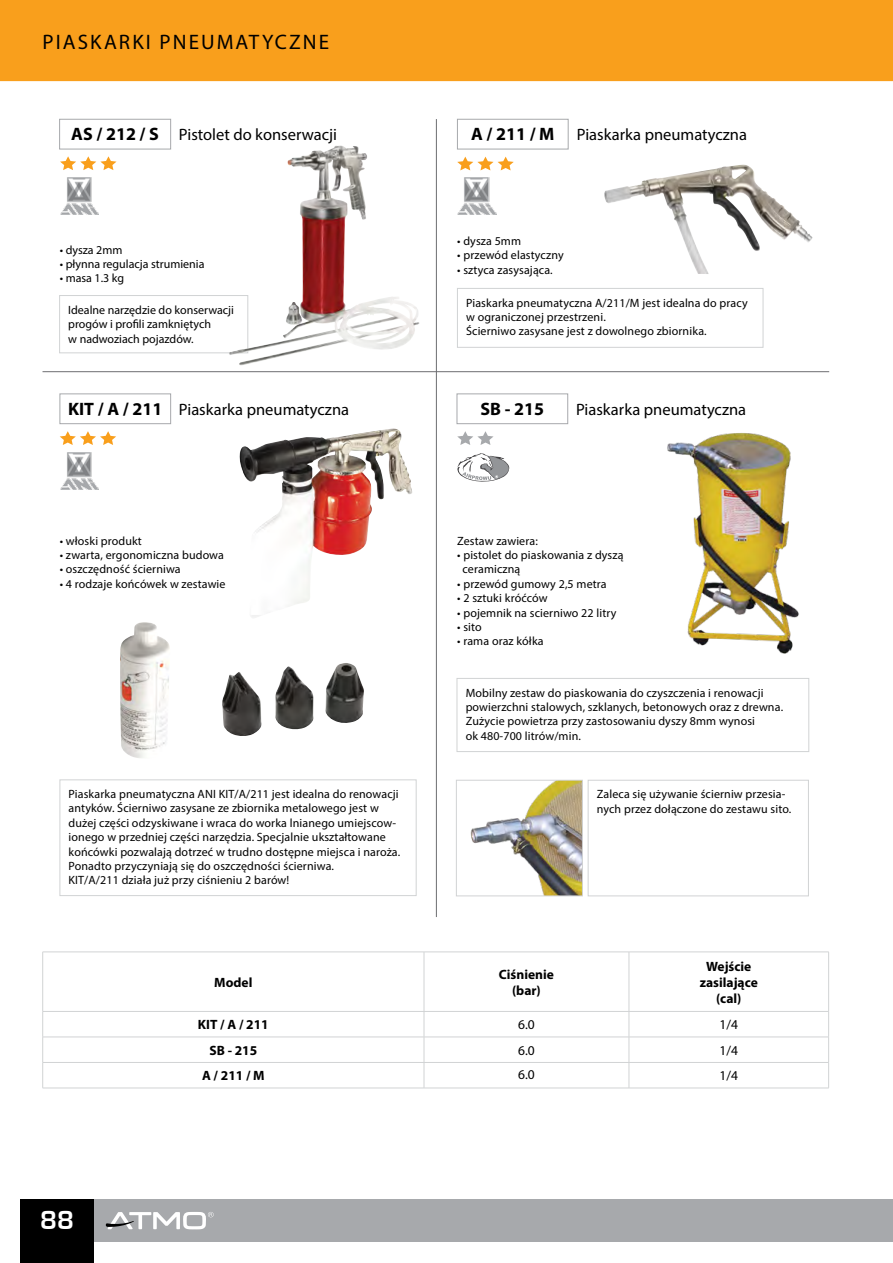
<style>
.page{position:relative;width:893px;height:1263px;background:#fff}
.page>*{position:absolute;margin:0;border:0;box-sizing:border-box;transform-origin:0 0}
.t1{font:700 27px "Eurostile TCE";color:#fff}
.t2{font:21px "Myriad Pro";letter-spacing:.1em;color:#000}
.t3{font:700 18px "Myriad Pro";color:#000}
.t4{font:16.5px "Myriad Pro";color:#000}
.t5{font:700 13.5px/16.2px "Myriad Pro";color:#000;text-align:center}
.t6{font:13.5px "Myriad Pro";color:#000}
.t7{font:12px/14.4px "Myriad Pro";letter-spacing:.01em;color:#000}
.s1{font-weight:700;font-size:18px}
</style>
<div class="page">
<div style="left:20px;top:1199px;width:74px;height:64px;background:#000"></div>
<div style="left:94px;top:1199px;width:799px;height:43px;background:#a7a9ac"></div>
<div style="left:0;top:0;width:893px;height:82px;background:#f99f1c"></div>
<svg style="left:106px;top:1212px;width:108px;height:17px"></svg>
<div style="left:588px;top:780px;width:221px;height:116px;border:1px solid #d1d3d4"></div>
<div style="left:457px;top:678px;width:352px;height:74px;border:1px solid #d1d3d4"></div>
<img style="left:470px;top:782px;width:111px;height:112px">
<div style="left:456px;top:780px;width:127px;height:116px;border:1px solid #d1d3d4"></div>
<img style="left:667px;top:433px;width:132px;height:221px">
<div style="left:457px;top:288px;width:306px;height:59px;border:1px solid #d1d3d4"></div>
<img style="left:239px;top:428px;width:155px;height:190px">
<img style="left:222px;top:663px;width:142px;height:73px">
<img style="left:120px;top:622px;width:50px;height:136px">
<div style="left:60px;top:780px;width:356px;height:116px;border:1px solid #d1d3d4"></div>
<img style="left:604px;top:166px;width:156px;height:108px">
<div style="left:60px;top:394px;width:111px;height:30px;border:1px solid #a7a9ac"></div>
<div style="left:457px;top:394px;width:111px;height:30px;border:1px solid #a7a9ac"></div>
<div style="left:457px;top:119px;width:111px;height:30px;border:1px solid #a7a9ac"></div>
<hr style="left:43px;top:371px;width:786px;height:1px;background:#6d6e71">
<hr style="left:436px;top:119px;width:1px;height:798px;background:#6d6e71">
<svg style="left:43px;top:953px;width:785px;height:135px"></svg>
<hr style="left:424px;top:952px;width:205px;height:1px;background:#d1d3d4">
<hr style="left:629px;top:952px;width:200px;height:1px;background:#d1d3d4">
<hr style="left:629px;top:952px;width:1px;height:59px;background:#d1d3d4">
<hr style="left:828px;top:952px;width:1px;height:59px;background:#d1d3d4">
<hr style="left:43px;top:1011px;width:381px;height:1px;background:#d1d3d4">
<hr style="left:424px;top:1011px;width:205px;height:1px;background:#d1d3d4">
<hr style="left:629px;top:1011px;width:200px;height:1px;background:#d1d3d4">
<hr style="left:43px;top:1037px;width:381px;height:1px;background:#d1d3d4">
<hr style="left:424px;top:1037px;width:205px;height:1px;background:#d1d3d4">
<hr style="left:629px;top:1037px;width:200px;height:1px;background:#d1d3d4">
<hr style="left:43px;top:1062px;width:381px;height:1px;background:#d1d3d4">
<hr style="left:424px;top:1062px;width:205px;height:1px;background:#d1d3d4">
<hr style="left:629px;top:1062px;width:200px;height:1px;background:#d1d3d4">
<hr style="left:43px;top:952px;width:381px;height:1px;background:#d1d3d4">
<hr style="left:42px;top:952px;width:1px;height:59px;background:#d1d3d4">
<hr style="left:424px;top:952px;width:1px;height:59px;background:#d1d3d4">
<svg style="left:42px;top:1011px;width:1px;height:77px"></svg>
<svg style="left:424px;top:1012px;width:1px;height:76px"></svg>
<svg style="left:629px;top:1012px;width:1px;height:76px"></svg>
<svg style="left:828px;top:1012px;width:1px;height:76px"></svg>
<hr style="left:43px;top:1088px;width:381px;height:1px;background:#d1d3d4">
<hr style="left:424px;top:1088px;width:205px;height:1px;background:#d1d3d4">
<hr style="left:629px;top:1088px;width:200px;height:1px;background:#d1d3d4">
<img style="left:60px;top:452px;width:39px;height:37px">
<svg style="left:60px;top:431px;width:56px;height:14px"></svg>
<img style="left:458px;top:177px;width:38px;height:37px">
<svg style="left:457px;top:157px;width:57px;height:13px"></svg>
<svg style="left:457px;top:431px;width:37px;height:14px"></svg>
<svg style="left:457px;top:453px;width:52px;height:29px"></svg>
<div style="left:59px;top:119px;width:112px;height:30px;border:1px solid #a7a9ac"></div>
<div style="left:59px;top:295px;width:189px;height:58px;border:1px solid #d1d3d4"></div>
<img style="left:60px;top:177px;width:39px;height:37px">
<svg style="left:60px;top:156px;width:57px;height:14px"></svg>
<img style="left:229px;top:145px;width:190px;height:220px">
<h2 class="t2" style="left:43px;top:29px;width:288px">PIASKARKI PNEUMATYCZNE</h2>
<h3 class="t4" style="left:71px;top:125px;width:267px"><span class="s1">AS / 212 / S</span> Pistolet do konserwacji</h3>
<p class="t7" style="left:60px;top:242px;width:64px">• dysza 2mm</p>
<p class="t7" style="left:60px;top:257px;width:146px">• płynna regulacja strumienia</p>
<p class="t7" style="left:60px;top:271px;width:66px">• masa 1.3 kg</p>
<p class="t7" style="left:68px;top:302px;width:167px">Idealne narzędzie do konserwacji progów i profili zamkniętych<br>w nadwoziach pojazdów.</p>
<h3 class="t3" style="left:471px;top:123px;width:85px">A / 211 / M</h3>
<h3 class="t4" style="left:577px;top:125px;width:172px">Piaskarka pneumatyczna</h3>
<p class="t7" style="left:457px;top:233px;width:65px">• dysza 5mm</p>
<p class="t7" style="left:457px;top:248px;width:108px">• przewód elastyczny</p>
<p class="t7" style="left:457px;top:262px;width:97px">• sztyca zasysająca.</p>
<p class="t7" style="left:466px;top:295px;width:283px">Piaskarka pneumatyczna A/211/M jest idealna do pracy w ograniczonej przestrzeni.<br>Ścierniwo zasysane jest z dowolnego zbiornika.</p>
<h3 class="t3" style="left:68px;top:397px;width:96px">KIT / A / 211</h3>
<h3 class="t3" style="left:481px;top:397px;width:65px">SB - 215</h3>
<h3 class="t4" style="left:179px;top:399px;width:172px">Piaskarka pneumatyczna</h3>
<h3 class="t4" style="left:576px;top:399px;width:172px">Piaskarka pneumatyczna</h3>
<p class="t7" style="left:60px;top:533px;width:84px">• włoski produkt</p>
<p class="t7" style="left:60px;top:548px;width:166px">• zwarta, ergonomiczna budowa</p>
<p class="t7" style="left:60px;top:562px;width:123px">• oszczędność ścierniwa</p>
<p class="t7" style="left:60px;top:576px;width:167px">• 4 rodzaje końcówek w zestawie</p>
<p class="t7" style="left:69px;top:787px;width:333px">Piaskarka pneumatyczna ANI KIT/A/211 jest idealna do renowacji antyków. Ścierniwo zasysane ze zbiornika metalowego jest w dużej części odzyskiwane i wraca do worka lnianego umiejscow&shy;ionego w przedniej części narzędzia. Specjalnie ukształtowane końcówki pozwalają dotrzeć w trudno dostępne miejsca i naroża.<br>Ponadto przyczyniają się do oszczędności ścierniwa.<br>KIT/A/211 działa już przy ciśnieniu 2 barów!</p>
<p class="t7" style="left:457px;top:533px;width:82px">Zestaw zawiera:</p>
<p class="t7" style="left:463px;top:548px;width:162px;text-indent:-5px">• pistolet do piaskowania z dyszą ceramiczną</p>
<p class="t7" style="left:457px;top:576px;width:151px">• przewód gumowy 2,5 metra</p>
<p class="t7" style="left:457px;top:591px;width:92px">• 2 sztuki króćców</p>
<p class="t7" style="left:457px;top:605px;width:161px">• pojemnik na scierniwo 22 litry</p>
<p class="t7" style="left:457px;top:620px;width:26px">• sito</p>
<p class="t7" style="left:457px;top:634px;width:88px">• rama oraz kółka</p>
<p class="t7" style="left:466px;top:685px;width:319px">Mobilny zestaw do piaskowania do czyszczenia i renowacji powierzchni stalowych, szklanych, betonowych oraz z drewna.<br>Zużycie powietrza przy zastosowaniu dyszy 8mm wynosi<br>ok 480-700 litrów/min.</p>
<p class="t7" style="left:597px;top:787px;width:196px">Zaleca się używanie ścierniw przesia&shy;nych przez dołączone do zestawu sito.</p>
<h1 class="t1" style="left:40px;top:1205px;width:35px">88</h1>
<p class="t5" style="left:214px;top:974px;width:40px">Model</p>
<p class="t5" style="left:499px;top:965px;width:57px">Ciśnienie (bar)</p>
<p class="t5" style="left:700px;top:957px;width:59px">Wejście zasilające (cal)</p>
<p class="t5" style="left:198px;top:1016px;width:72px">KIT / A / 211</p>
<p class="t6" style="left:518px;top:1016px;width:18px">6.0</p>
<p class="t6" style="left:719px;top:1016px;width:20px">1/4</p>
<p class="t5" style="left:209px;top:1042px;width:49px">SB - 215</p>
<p class="t6" style="left:518px;top:1042px;width:18px">6.0</p>
<p class="t6" style="left:719px;top:1042px;width:20px">1/4</p>
<p class="t5" style="left:202px;top:1067px;width:64px">A / 211 / M</p>
<p class="t6" style="left:518px;top:1066px;width:18px">6.0</p>
<p class="t6" style="left:719px;top:1067px;width:20px">1/4</p>
</div>
